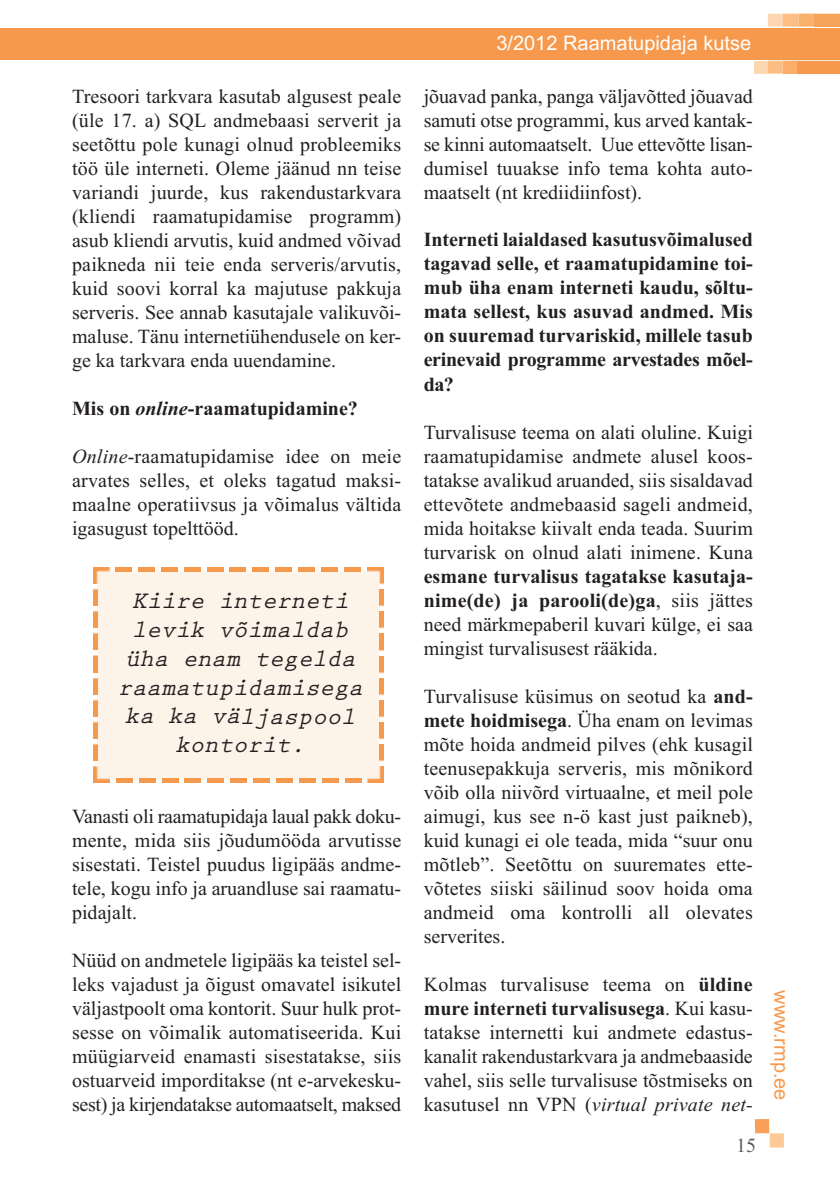
<style>
.page{position:relative;width:840px;height:1191px;background:#fff}
.page>*{position:absolute;margin:0;border:0;box-sizing:border-box;transform-origin:0 0}
.t1{font:italic 700 24px/28.8px "Prestige Elite Std";color:#231f20;text-align:center}
.t2{font:20px/24px "Times New Roman";color:#231f20;text-align:justify}
.t3{font:700 20px/24px "Times New Roman";letter-spacing:-.015em;color:#231f20;text-align:justify}
.t4{font:20px "Arial";color:#fff}
.t5{font:20px "Arial";color:#f7994d}
.t6{font:20px "Times New Roman";color:#57585a}
.s1{font-style:italic}
.s2{font-weight:700}
</style>
<div class="page">
<div style="left:0;top:28px;width:839px;height:31px;background:#f7994d"></div>
<svg style="left:754px;top:61px;width:85px;height:13px"></svg>
<div style="left:782px;top:61px;width:57px;height:12px;background:#faae69"></div>
<div style="left:796px;top:61px;width:43px;height:12px;background:#f7994d"></div>
<svg style="left:767px;top:14px;width:46px;height:13px"></svg>
<div style="left:813px;top:14px;width:26px;height:13px;background:#f8a35a"></div>
<div style="left:769px;top:1133px;width:14px;height:14px;background:#fcc997"></div>
<div style="left:754px;top:1119px;width:14px;height:14px;background:#f8a05a"></div>
<div style="left:97px;top:571px;width:282px;height:208px;background:#fef3e8"></div>
<img style="left:93px;top:567px;width:18px;height:16px">
<img style="left:115px;top:567px;width:246px;height:4px">
<img style="left:367px;top:567px;width:16px;height:18px">
<img style="left:379px;top:589px;width:4px;height:178px">
<img style="left:361px;top:767px;width:22px;height:16px">
<img style="left:109px;top:778px;width:252px;height:5px">
<img style="left:93px;top:760px;width:16px;height:22px">
<img style="left:93px;top:583px;width:4px;height:177px">
<p class="t2" style="left:72px;top:84px;width:330px">Tresoori tarkvara kasutab algusest peale (üle 17. a) SQL andmebaasi serverit ja seetõttu pole kunagi olnud probleemiks töö üle interneti. Oleme jäänud nn teise variandi juurde, kus rakendustarkvara (kliendi raamatupidamise programm) asub kliendi arvutis, kuid andmed võivad paikneda nii teie enda serveris/arvutis, kuid soovi korral ka majutuse pakkuja serveris. See annab kasutajale valikuvõi&shy;maluse. Tänu internetiühendusele on ker&shy;ge ka tarkvara enda uuendamine.</p>
<p class="t3" style="left:72px;top:396px;width:287px">Mis on <span class="s1">online</span>-raamatupidamine?</p>
<p class="t2" style="left:72px;top:444px;width:330px"><span class="s1">Online</span>-raamatupidamise idee on meie arvates selles, et oleks tagatud maksi&shy;maalne operatiivsus ja võimalus vältida igasugust topelttööd.</p>
<p class="t1" style="left:118px;top:588px;width:252px">Kiire interneti levik võimaldab üha enam tegelda raamatupidamisega ka ka väljaspool kontorit.</p>
<p class="t2" style="left:72px;top:804px;width:330px">Vanasti oli raamatupidaja laual pakk doku&shy;mente, mida siis jõudumööda arvutisse sisestati. Teistel puudus ligipääs andme&shy;tele, kogu info ja aruandluse sai raamatu&shy;pidajalt.</p>
<p class="t2" style="left:72px;top:948px;width:330px">Nüüd on andmetele ligipääs ka teistel sel&shy;leks vajadust ja õigust omavatel isikutel väljastpoolt oma kontorit. Suur hulk prot&shy;sesse on võimalik automatiseerida. Kui müügiarveid enamasti sisestatakse, siis ostuarveid imporditakse (nt e-arvekesku&shy;sest) ja kirjendatakse automaatselt, maksed</p>
<p class="t4" style="left:496px;top:31px;width:256px">3/2012 Raamatupidaja kutse</p>
<p class="t2" style="left:423px;top:84px;width:330px">jõuavad panka, panga väljavõtted jõuavad samuti otse programmi, kus arved kantak&shy;se kinni automaatselt. Uue ettevõtte lisan&shy;dumisel tuuakse info tema kohta auto&shy;maatselt (nt krediidiinfost).</p>
<p class="t3" style="left:423px;top:227px;width:330px">Interneti laialdased kasutusvõimalused tagavad selle, et raamatupidamine toi&shy;mub üha enam interneti kaudu, sõltu&shy;mata sellest, kus asuvad andmed. Mis on suuremad turvariskid, millele tasub erinevaid programme arvestades mõel&shy;da?</p>
<p class="t2" style="left:423px;top:420px;width:330px">Turvalisuse teema on alati oluline. Kuigi raamatupidamise andmete alusel koos&shy;tatakse avalikud aruanded, siis sisaldavad ettevõtete andmebaasid sageli andmeid, mida hoitakse kiivalt enda teada. Suurim turvarisk on olnud alati inimene. Kuna</p>
<p class="t2" style="left:423px;top:563px;width:330px"><span class="s2">esmane turvalisus tagatakse kasutaja&shy;nime(de) ja parooli(de)ga</span>, siis jättes need märkmepaberil kuvari külge, ei saa mingist turvalisusest rääkida.</p>
<p class="t2" style="left:423px;top:684px;width:330px">Turvalisuse küsimus on seotud ka <span class="s2">and&shy;mete hoidmisega</span>. Üha enam on levimas mõte hoida andmeid pilves (ehk kusagil teenusepakkuja serveris, mis mõnikord võib olla niivõrd virtuaalne, et meil pole aimugi, kus see n-ö kast just paikneb), kuid kunagi ei ole teada, mida “suur onu mõtleb”. Seetõttu on suuremates ette&shy;võtetes siiski säilinud soov hoida oma andmeid oma kontrolli all olevates serverites.</p>
<p class="t2" style="left:423px;top:972px;width:330px">Kolmas turvalisuse teema on <span class="s2">üldine mure interneti turvalisusega</span>. Kui kasu&shy;tatakse internetti kui andmete edastus&shy;kanalit rakendustarkvara ja andmebaaside vahel, siis selle turvalisuse tõstmiseks on kasutusel nn VPN (<span class="s1">virtual private net-</span></p>
<p class="t6" style="left:735px;top:1133px;width:21px">15</p>
<p class="t5" style="left:792px;top:990px;width:112px;rotate:90deg">www.rmp.ee</p>
</div>
